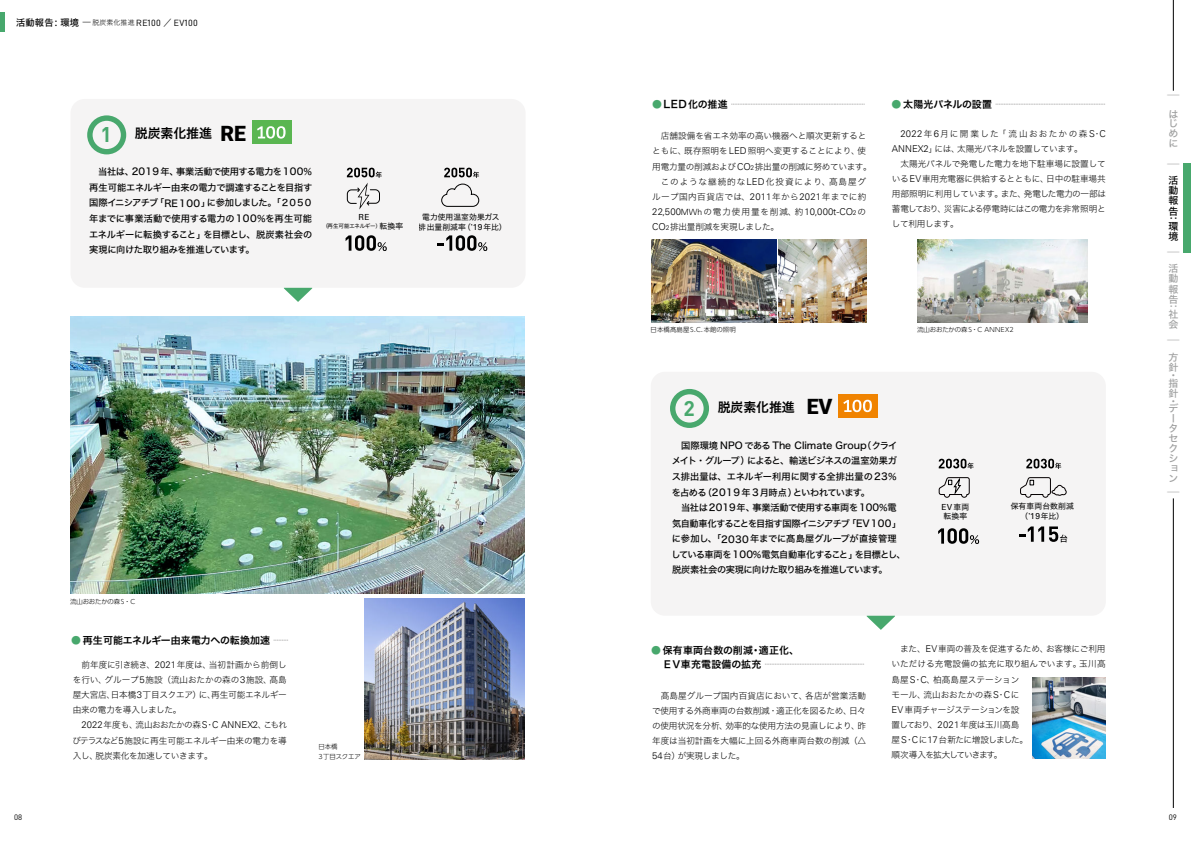
<style>
.page{position:relative;width:1191px;height:842px;background:#fff}
.page>*{position:absolute;margin:0;border:0;box-sizing:border-box;transform-origin:0 0}
.t1{font:900 21.1px "Roboto";color:#000}
.t2{font:700 21px "DIN";color:#48a86d}
.t3{font:12.9px "Hiragino Sans W6";letter-spacing:-.005em;color:#000}
.t4{font:10.4px "Hiragino Sans W5";color:#000}
.t5{font:10.4px "Hiragino Sans W5";color:#9fa0a0}
.t6{font:9.9px/9.9px "Hiragino Sans W5";color:#9fa0a0}
.t7{font:9.9px "Hiragino Sans W6";color:#000}
.t8{font:9.9px "Hiragino Sans W6";letter-spacing:.02em;color:#000}
.t9{font:9.9px/10.1px "Hiragino Sans W5";color:#000;text-align:justify}
.t10{font:9.7px "Hiragino Sans W5";color:#000}
.t11{font:300 9.5px "Univers LT";letter-spacing:.02em;color:#000}
.t12{font:9.2px/15.6px "Hiragino Sans W5";letter-spacing:-.045em;color:#000;text-align:justify}
.t13{font:9.1px "D DIN";letter-spacing:.045em;color:#000;scale:1.05 1}
.t14{font:8.6px/15.1px "Hiragino Sans W2";letter-spacing:-.02em;color:#000;text-align:justify}
.t15{font:8.6px "Hiragino Sans W2";letter-spacing:-.04em;color:#000}
.t16{font:8.6px "Hiragino Sans W2";letter-spacing:.035em;color:#000}
.t17{font:8.6px "Hiragino Sans W2";letter-spacing:.095em;color:#000}
.t18{font:8.4px "Univers";color:#000}
.t19{font:7.8px/9.6px "Hira Kaku Pro N W4";letter-spacing:.02em;color:#000;text-align:center}
.t20{font:7.8px "DIN";color:#000}
.t21{font:300 6.4px/9.9px "UD Shin Go Pro";color:#000}
.t22{font:300 6.4px "UD Shin Go Pro";letter-spacing:.02em;color:#000}
.t23{font:300 6.4px "UD Shin Go Pro";letter-spacing:-.025em;color:#000}
.t24{font:5.4px "Hira Kaku Pro N W4";letter-spacing:-.03em;color:#000}
.t25{font:5px "Hiragino Sans W6";color:#727171}
.t26{font:700 5px "UD Shin Go Pro De";color:#9fa0a0;scale:3.6 1}
.s1{font-family:"Hiragino Sans W5";font-size:9.2px}
.s2{font-family:"Hiragino Sans W5";font-size:9.7px}
.s3{font-family:"Hira Kaku Pro N W2";font-size:6.9px}
.s4{font-family:"Hira Kaku Pro N W2";font-size:8.6px}
.s5{font-size:9.7px}
.s6{font-size:7.8px}
.s7{font-family:"Univers";font-size:8.4px}
.s8{color:#48a86d}
.s9{font-family:"Univers LT";font-weight:300;font-size:9.5px}
.s10{font-size:9.9px;color:#48a86d}
.s11{font-size:10.4px;color:#000}
.s12{font-size:9.9px;color:#000}
.s13{font-family:"Univers LT";font-weight:300;font-size:6.7px}
.s14{font-size:8.6px}
.s15{font-family:"Hiragino Sans W2";font-weight:400;font-size:8.6px}
.s16{font-size:6.7px}
.s17{font-size:9.2px}
.s18{font-family:"Hira Kaku Pro N W4";font-size:7.8px}
</style>
<div class="page">
<div style="left:651px;top:372px;width:454px;height:244px;background:#f5f4f4;border-radius:14px"></div>
<div style="left:70px;top:99px;width:455px;height:189px;background:#f5f4f4;border-radius:14px"></div>
<div style="left:252px;top:120px;width:39px;height:24px;background:#5ab651"></div>
<svg style="left:257px;top:126px;width:28px;height:13px"></svg>
<div style="left:838px;top:394px;width:40px;height:24px;background:#f08300"></div>
<svg style="left:843px;top:400px;width:29px;height:12px"></svg>
<svg style="left:284px;top:288px;width:28px;height:14px"></svg>
<svg style="left:866px;top:616px;width:29px;height:14px"></svg>
<div style="left:87px;top:115px;width:39px;height:39px;border:5px solid #48a86d;border-radius:50%"></div>
<div style="left:670px;top:389px;width:39px;height:39px;border:5px solid #48a86d;border-radius:50%"></div>
<img style="left:651px;top:240px;width:125px;height:83px">
<img style="left:778px;top:240px;width:88px;height:83px">
<img style="left:70px;top:317px;width:454px;height:277px">
<img style="left:364px;top:598px;width:160px;height:162px">
<img style="left:1032px;top:677px;width:74px;height:81px">
<img style="left:917px;top:240px;width:170px;height:83px">
<svg style="left:437px;top:235px;width:50px;height:16px"></svg>
<svg style="left:446px;top:167px;width:25px;height:1px"></svg>
<svg style="left:441px;top:168px;width:38px;height:39px"></svg>
<svg style="left:345px;top:235px;width:42px;height:16px"></svg>
<svg style="left:348px;top:167px;width:25px;height:1px"></svg>
<svg style="left:346px;top:168px;width:36px;height:42px"></svg>
<svg style="left:940px;top:458px;width:34px;height:10px"></svg>
<svg style="left:938px;top:459px;width:35px;height:10px"></svg>
<svg style="left:938px;top:477px;width:32px;height:21px"></svg>
<svg style="left:938px;top:528px;width:41px;height:16px"></svg>
<svg style="left:1019px;top:526px;width:48px;height:16px"></svg>
<svg style="left:1028px;top:458px;width:34px;height:10px"></svg>
<svg style="left:1026px;top:459px;width:35px;height:10px"></svg>
<svg style="left:1020px;top:477px;width:46px;height:21px"></svg>
<div style="left:0;top:12px;width:5px;height:20px;background:#48a86d"></div>
<div style="left:1183px;top:163px;width:8px;height:90px;background:#48a86d"></div>
<hr style="left:1173px;top:0;width:1px;height:91px;background:#000">
<hr style="left:1173px;top:498px;width:1px;height:310px;background:#000">
<p class="t13" style="left:16px;top:18px;width:175px"><span class="s1">活動報告</span><span class="s2">:</span> <span class="s1">環境</span> <sup>–</sup><span class="s3">脱炭素化推進</span> RE100 <span class="s4">／</span> EV100</p>
<h2 class="t2" style="left:101px;top:121px;width:13px">1</h2>
<h3 class="t3" style="left:135px;top:122px;width:79px">脱炭素化推進</h3>
<h1 class="t1" style="left:220px;top:118px;width:27px">RE</h1>
<p class="t12" style="left:89px;top:163px;width:225px;text-indent:9px">当社は、<span class="s5">2019</span>年、事業活動で使用する電力を<span class="s5">100</span>％再生可能エネルギー由来の電力で調達することを目指す国際イニシアチブ「<span class="s5">RE 100</span> 」に参加しました。「２０５０年までに事業活動で使用する電力の<span class="s5">100</span>％を再生可能エネルギーに転換すること」を目標とし、脱炭素社会の実現に向けた取り組みを推進しています。</p>
<p class="t18" style="left:358px;top:212px;width:13px">RE</p>
<p class="t24" style="left:322px;top:222px;width:83px">（再生可能エネルギー）<span class="s6">転換率</span></p>
<p class="t19" style="left:419px;top:212px;width:89px">電力使用温室効果ガス<br>排出量削減率（ʼ<span class="s7">19</span>年比）</p>
<p class="t23" style="left:70px;top:596px;width:67px">流山おおたかの森S・C</p>
<p class="t7" style="left:71px;top:631px;width:219px"><span class="s8">●</span> 再生可能エネルギー由来電力への転換加速 <sup>………</sup></p>
<p class="t14" style="left:73px;top:657px;width:216px;text-indent:9px">前年度に引き続き、<span class="s9">2021</span>年度は、当初計画から前倒しを行い、グループ<span class="s9">5</span>施設（流山おたかの森の<span class="s9">3</span>施設、髙島屋大宮店、日本橋<span class="s9">3</span>丁目スクエア）に、再生可能エネルギー由来の電力を導入しました。</p>
<p class="t14" style="left:72px;top:717px;width:216px;text-indent:9px"><span class="s9">2022</span>年度も、流山おおたかの森<span class="s9">S</span>・<span class="s9">C ANNEX2</span>、こもれびテラスなど<span class="s9">5</span>施設に再生可能エネルギー由来の電力を導入し、脱炭素化を加速していきます。</p>
<p class="t21" style="left:318px;top:741px;width:44px">日本橋<br>3丁目スクエア</p>
<p class="t25" style="left:652px;top:99px;width:214px"><span class="s10">●</span> <span class="s11">LED</span><span class="s12">化の推進</span> ………………………………………………………………………</p>
<p class="t25" style="left:891px;top:99px;width:215px"><span class="s10">●</span> <span class="s12">太陽光パネルの設置</span> …………………………………………………………</p>
<p class="t14" style="left:661px;top:128px;width:207px">店舗設備を省エネ効率の高い機器へと順次更新すると</p>
<p class="t14" style="left:652px;top:143px;width:216px">ともに、既存照明を<span class="s9">LED</span>照明へ変更することにより、使</p>
<p class="t15" style="left:652px;top:159px;width:221px">用電力量の削減および<span class="s9">CO</span><span class="s13">2</span>排出量の削減に努めています。</p>
<p class="t17" style="left:661px;top:174px;width:207px">このような継続的な<span class="s9">LED</span>化投資により、髙島屋グ</p>
<p class="t16" style="left:652px;top:189px;width:216px">ループ国内百貨店では、<span class="s9">2011</span>年から<span class="s9">2021</span>年までに約</p>
<p class="t11" style="left:652px;top:206px;width:216px">22,500<span class="s14">MWh</span><span class="s15">の電力使用量を削減、約</span>10,000t<span class="s15">-</span>CO<span class="s16">2</span><span class="s15">の</span></p>
<p class="t15" style="left:652px;top:219px;width:128px"><span class="s9">CO</span><span class="s13">2</span>排出量削減を実現しました。</p>
<p class="t14" style="left:891px;top:125px;width:216px;text-indent:9px"><span class="s9">2022</span>年<span class="s9">6</span>月に開業した「流山おおたかの森<span class="s9">S</span>・<span class="s9">C<br>ANNEX2</span>」には、太陽光パネルを設置しています。</p>
<p class="t14" style="left:891px;top:156px;width:216px;text-indent:9px">太陽光パネルで発電した電力を地下駐車場に設置している<span class="s9">EV</span>車用充電器に供給するとともに、日中の駐車場共用部照明に利用しています。また、発電した電力の一部は蓄電しており、災害による停電時にはこの電力を非常照明として利用します。</p>
<p class="t22" style="left:650px;top:324px;width:87px">日本橋髙島屋S.C.本館の照明</p>
<p class="t21" style="left:917px;top:324px;width:98px">流山おおたかの森S・C ANNEX2</p>
<h2 class="t2" style="left:683px;top:395px;width:13px">2</h2>
<h3 class="t3" style="left:717px;top:395px;width:79px">脱炭素化推進</h3>
<h1 class="t1" style="left:806px;top:392px;width:27px">EV</h1>
<p class="t10" style="left:681px;top:437px;width:218px"><span class="s17">国際環境</span> NPO <span class="s17">である</span> The Climate Group<span class="s17">（クライ</span></p>
<p class="t12" style="left:671px;top:452px;width:227px">メイト・グループ）によると、輸送ビジネスの温室効果ガス排出量は、エネルギー利用に関する全排出量の<span class="s5">23</span>％を占める（<span class="s5">2019</span> 年 <span class="s5">3</span> 月時点）といわれています。</p>
<p class="t12" style="left:671px;top:499px;width:236px;text-align:left;text-indent:10px">当社は<span class="s5">2019</span>年、事業活動で使用する車両を<span class="s5">100</span>％電気自動車化することを目指す国際イニシアチブ「<span class="s5">EV 100</span>」に参加し、「<span class="s5">2030</span>年までに髙島屋グループが直接管理している車両を<span class="s5">100</span>％電気自動車化すること」を目標とし、脱炭素社会の実現に向けた取り組みを推進しています。</p>
<p class="t18" style="left:941px;top:502px;width:29px">EV<span class="s18">車両</span></p>
<p class="t19" style="left:943px;top:511px;width:25px">転換率</p>
<p class="t19" style="left:1010px;top:501px;width:65px">保有車両台数削減（ʼ<span class="s7">19</span>年比）</p>
<p class="t8" style="left:651px;top:641px;width:149px"><span class="s8">●</span>保有車両台数の削減・適正化、</p>
<p class="t25" style="left:662px;top:660px;width:203px"><span class="s12">ＥＶ車充電設備の拡充</span> ……………………………………………………</p>
<p class="t14" style="left:652px;top:687px;width:216px;text-indent:9px">髙島屋グループ国内百貨店において、各店が営業活動で使用する外商車両の台数削減・適正化を図るため、日々の使用状況を分析、効率的な使用方法の見直しにより、昨年度は当初計画を大幅に上回る外商車両台数の削減（△ <span class="s9">54</span>台）が実現しました。</p>
<p class="t14" style="left:891px;top:641px;width:216px;text-align:left;text-indent:9px">また、<span class="s9">EV</span>車両の普及を促進するため、お客様にご利用いただける充電設備の拡充に取り組んでいます。玉川髙島屋<span class="s9">S</span>･<span class="s9">C</span>、柏髙島屋ステーション<br>モール、流山おおたかの森<span class="s9">S</span>・<span class="s9">C</span>に<br><span class="s9">EV</span> 車両チャージステーションを設<br>置しており、<span class="s9">2021</span>年度は玉川髙島<br>屋 <span class="s9">S</span>・<span class="s9">C</span>に<span class="s9">17</span>台新たに増設しました。<br>順次導入を拡大していきます。</p>
<p class="t26" style="left:1164px;top:91px;width:6px">－</p>
<p class="t6" style="left:1168px;top:108px;width:11px;text-align:justify">はじめに</p>
<p class="t26" style="left:1164px;top:160px;width:6px">－</p>
<p class="t9" style="left:1168px;top:175px;width:11px">活動報告</p>
<p class="t9" style="left:1168px;top:220px;width:11px">環境</p>
<p class="t4" style="left:1169px;top:213px;width:9px">:</p>
<p class="t26" style="left:1164px;top:248px;width:6px">－</p>
<p class="t6" style="left:1168px;top:263px;width:11px;text-align:justify">活動報告</p>
<p class="t6" style="left:1168px;top:308px;width:11px">社会</p>
<p class="t5" style="left:1169px;top:301px;width:9px">:</p>
<p class="t26" style="left:1164px;top:336px;width:6px">－</p>
<p class="t6" style="left:1168px;top:351px;width:11px">方針</p>
<p class="t6" style="left:1168px;top:370px;width:11px;line-height:7.9px">・指</p>
<p class="t6" style="left:1168px;top:388px;width:11px;line-height:7.9px">針・デ</p>
<p class="t6" style="left:1168px;top:413px;width:11px">ータセクション</p>
<p class="t26" style="left:1164px;top:488px;width:6px">－</p>
<p class="t20" style="left:14px;top:813px;width:10px">08</p>
<p class="t20" style="left:1168px;top:813px;width:10px">09</p>
</div>
